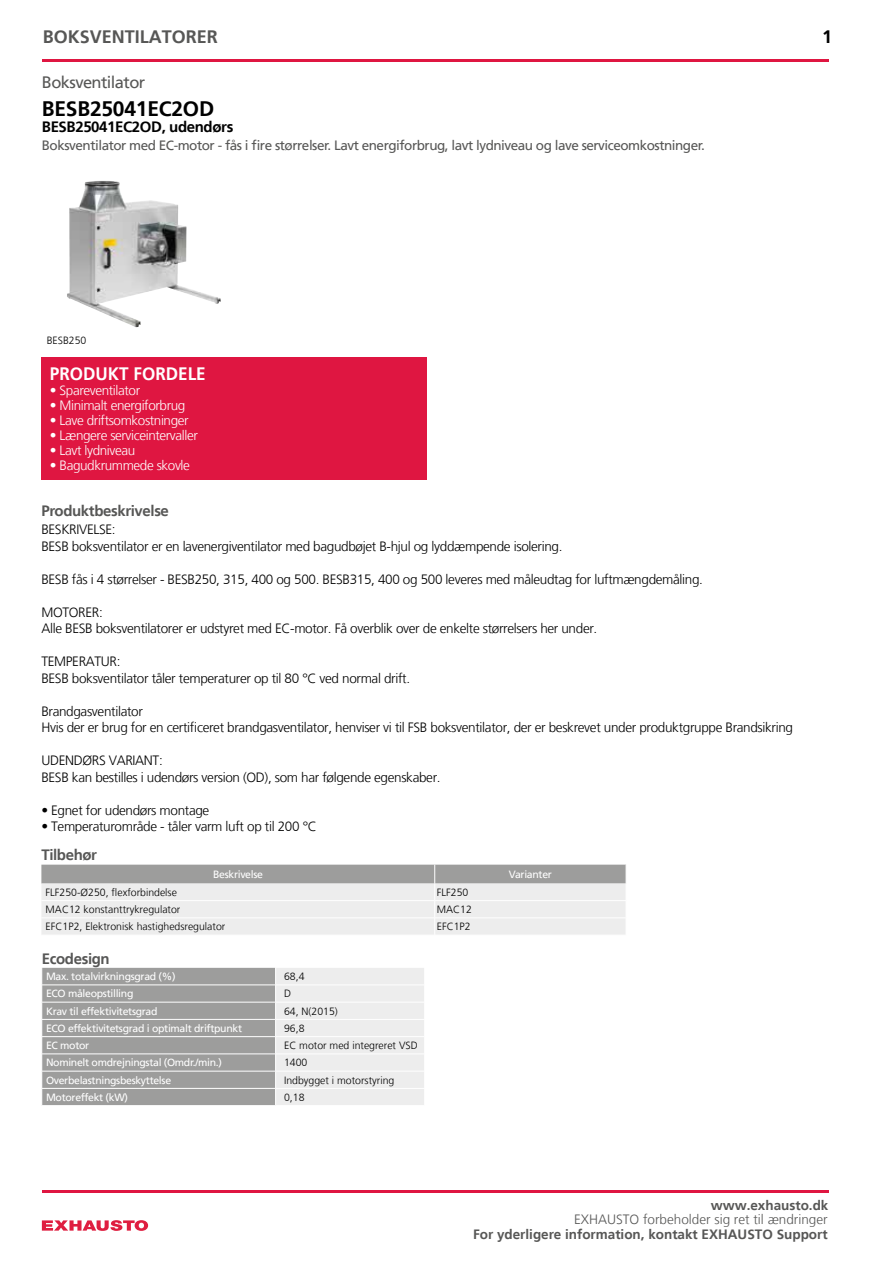
<style>
.page{position:relative;width:893px;height:1263px;background:#fff}
.page>*{position:absolute;margin:0;border:0;box-sizing:border-box;transform-origin:0 0}
.t1{font:700 21px "Frutiger LT";letter-spacing:-.01em;color:#000}
.t2{font:700 18px "Frutiger LT";color:#575756}
.t3{font:700 18px "Frutiger LT";color:#fff;scale:.95 1}
.t4{font:700 18px "Frutiger LT";color:#000}
.t5{font:16.5px "Frutiger LT";letter-spacing:-.035em;color:#575756}
.t6{font:700 15px "Frutiger LT";letter-spacing:-.025em;color:#575756}
.t7{font:700 15px "Frutiger LT";letter-spacing:-.025em;color:#000}
.t8{font:300 13.5px/16.5px "Frutiger LT";letter-spacing:-.025em;color:#000}
.t9{font:300 13.5px "Frutiger LT";letter-spacing:-.03em;color:#fff}
.t10{font:13.5px "Frutiger LT";letter-spacing:-.035em;color:#575756}
.t11{font:700 13.5px "Frutiger LT";color:#575756}
.t12{font:300 13.5px "Frutiger LT";color:#575756}
.t13{font:10.5px "Frutiger LT";letter-spacing:-.03em;color:#fff}
.t14{font:300 10.5px "Frutiger LT";color:#000}
</style>
<div class="page">
<svg style="left:41px;top:865px;width:585px;height:70px;background:#d8d8d8"></svg>
<div style="left:41px;top:358px;width:386px;height:122px;background:#df1641"></div>
<svg style="left:42px;top:1220px;width:106px;height:11px"></svg>
<hr style="left:42px;top:60px;width:786px;height:2px;background:#df1641">
<img style="left:67px;top:181px;width:154px;height:146px">
<hr style="left:42px;top:1190px;width:786px;height:2px;background:#df1641">
<svg style="left:42px;top:967px;width:382px;height:138px;background:#c0c0bf"></svg>
<h2 class="t2" style="left:43px;top:27px;width:177px">BOKSVENTILATORER</h2>
<h2 class="t4" style="left:822px;top:27px;width:12px">1</h2>
<p class="t5" style="left:42px;top:73px;width:105px">Boksventilator</p>
<h1 class="t1" style="left:42px;top:96px;width:174px">BESB25041EC2OD</h1>
<p class="t7" style="left:42px;top:118px;width:193px">BESB25041EC2OD, udendørs</p>
<p class="t10" style="left:42px;top:137px;width:665px">Boksventilator med EC-motor - fås i fire størrelser. Lavt energiforbrug, lavt lydniveau og lave serviceomkostninger.</p>
<p class="t14" style="left:51px;top:333px;width:41px">BESB250</p>
<h2 class="t3" style="left:50px;top:363px;width:166px">PRODUKT FORDELE</h2>
<p class="t9" style="left:50px;top:382px;width:92px">• Spareventilator</p>
<p class="t9" style="left:50px;top:397px;width:137px">• Minimalt energiforbrug</p>
<p class="t9" style="left:50px;top:412px;width:140px">• Lave driftsomkostninger</p>
<p class="t9" style="left:50px;top:427px;width:150px">• Længere serviceintervaller</p>
<p class="t9" style="left:50px;top:442px;width:87px">• Lavt lydniveau</p>
<p class="t9" style="left:50px;top:457px;width:142px">• Bagudkrummede skovle</p>
<p class="t14" style="left:47px;top:334px;width:41px">BESB250</p>
<p class="t6" style="left:41px;top:502px;width:129px">Produktbeskrivelse</p>
<p class="t8" style="left:41px;top:522px;width:523px">BESKRIVELSE:<br>BESB boksventilator er en lavenergiventilator med bagudbøjet B-hjul og lyddæmpende isolering.</p>
<p class="t8" style="left:41px;top:571px;width:663px">BESB fås i 4 størrelser - BESB250, 315, 400 og 500. BESB315, 400 og 500 leveres med måleudtag for luftmængdemåling.</p>
<p class="t8" style="left:41px;top:604px;width:557px">MOTORER:<br>Alle BESB boksventilatorer er udstyret med EC-motor. Få overblik over de enkelte størrelsers her under.</p>
<p class="t8" style="left:41px;top:654px;width:370px">TEMPERATUR:<br>BESB boksventilator tåler temperaturer op til 80 °C ved normal drift.</p>
<p class="t8" style="left:41px;top:703px;width:753px">Brandgasventilator<br>Hvis der er brug for en certificeret brandgasventilator, henviser vi til FSB boksventilator, der er beskrevet under produktgruppe Brandsikring</p>
<p class="t8" style="left:41px;top:753px;width:401px">UDENDØRS VARIANT:<br>BESB kan bestilles i udendørs version (OD), som har følgende egenskaber.</p>
<p class="t8" style="left:41px;top:802px;width:169px">• Egnet for udendørs montage</p>
<p class="t8" style="left:41px;top:819px;width:277px">• Temperaturområde - tåler varm luft op til 200 °C</p>
<p class="t6" style="left:41px;top:846px;width:57px">Tilbehør</p>
<p class="t13" style="left:213px;top:868px;width:51px">Beskrivelse</p>
<p class="t13" style="left:509px;top:868px;width:45px">Varianter</p>
<p class="t14" style="left:46px;top:886px;width:133px">FLF250-Ø250, flexforbindelse</p>
<p class="t14" style="left:437px;top:886px;width:33px">FLF250</p>
<p class="t14" style="left:46px;top:904px;width:136px">MAC12 konstanttrykregulator</p>
<p class="t14" style="left:437px;top:904px;width:37px">MAC12</p>
<p class="t14" style="left:46px;top:921px;width:181px">EFC1P2, Elektronisk hastighedsregulator</p>
<p class="t14" style="left:437px;top:921px;width:35px">EFC1P2</p>
<p class="t6" style="left:42px;top:949px;width:69px">Ecodesign</p>
<p class="t13" style="left:46px;top:970px;width:131px">Max. totalvirkningsgrad (%)</p>
<p class="t14" style="left:284px;top:971px;width:22px">68,4</p>
<p class="t13" style="left:46px;top:988px;width:89px">ECO måleopstilling</p>
<p class="t14" style="left:284px;top:988px;width:9px">D</p>
<p class="t13" style="left:46px;top:1005px;width:113px">Krav til effektivitetsgrad</p>
<p class="t14" style="left:284px;top:1005px;width:55px">64, N(2015)</p>
<p class="t13" style="left:46px;top:1022px;width:198px">ECO effektivitetsgrad i optimalt driftpunkt</p>
<p class="t14" style="left:284px;top:1022px;width:22px">96,8</p>
<p class="t13" style="left:46px;top:1039px;width:45px">EC motor</p>
<p class="t14" style="left:284px;top:1040px;width:135px">EC motor med integreret VSD</p>
<p class="t13" style="left:46px;top:1057px;width:177px">Nominelt omdrejningstal (Omdr./min.)</p>
<p class="t14" style="left:284px;top:1057px;width:25px">1400</p>
<p class="t13" style="left:46px;top:1074px;width:127px">Overbelastningsbeskyttelse</p>
<p class="t14" style="left:284px;top:1074px;width:112px">Indbygget i motorstyring</p>
<p class="t13" style="left:46px;top:1091px;width:84px">Motoreffekt (kW)</p>
<p class="t14" style="left:284px;top:1091px;width:22px">0,18</p>
<p class="t11" style="left:711px;top:1198px;width:119px">www.exhausto.dk</p>
<p class="t12" style="left:574px;top:1212px;width:255px">EXHAUSTO forbeholder sig ret til ændringer</p>
<p class="t11" style="left:473px;top:1226px;width:356px">For yderligere information, kontakt EXHAUSTO Support</p>
</div>
